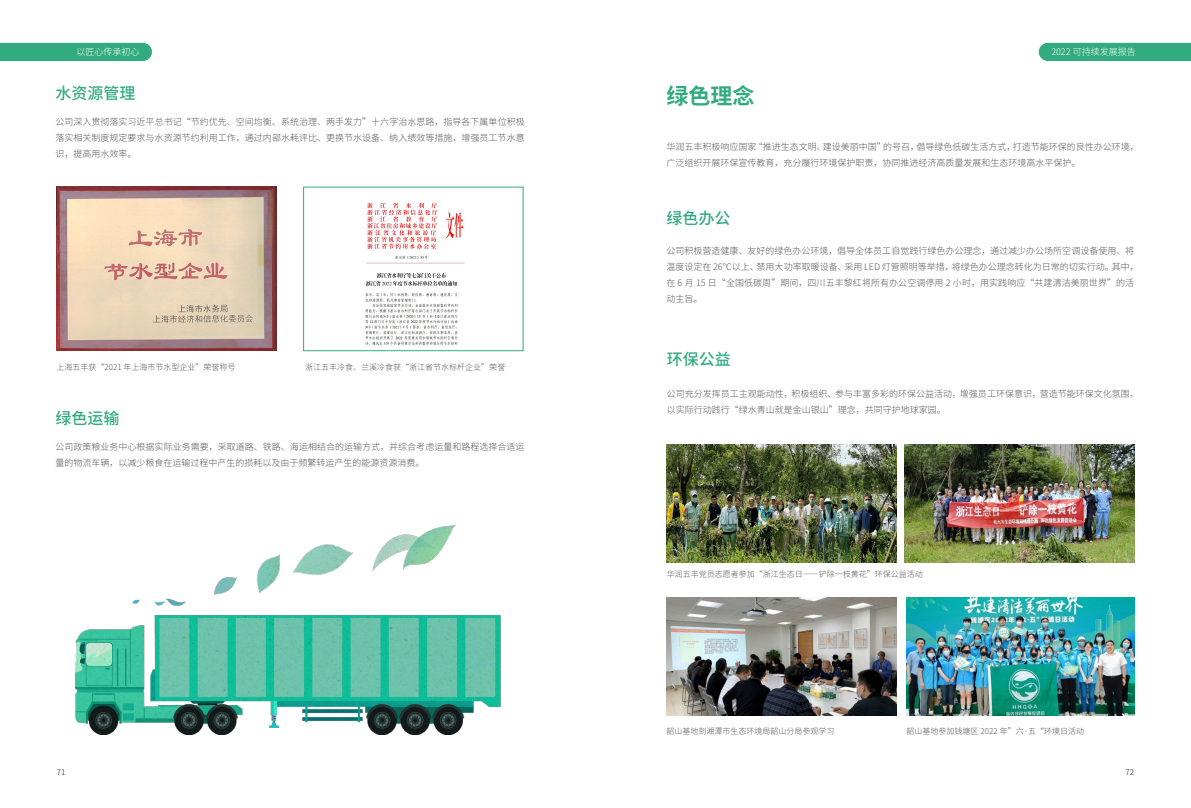
<style>
.page{position:relative;width:1191px;height:808px;background:#fff}
.page>*{position:absolute;margin:0;border:0;box-sizing:border-box;transform-origin:0 0}
.t1{font:700 22px "Source Han Sans CN";color:#32ab80}
.t2{font:500 16px "Source Han Sans CN";color:#32ab80}
.t3{font:300 9px/16px "Source Han Sans CN";color:#595757}
.t4{font:300 9px "Source Han Sans CN";color:#fff}
.t5{font:300 8px "Source Han Sans CN";color:#595757}
.t6{font:8px "Source Han Sans CN";color:#595757}
</style>
<div class="page">
<div style="left:1038px;top:43px;width:153px;height:18px;background:#32ab80"></div>
<div style="left:0;top:43px;width:152px;height:18px;background:#32ab80"></div>
<img style="left:666px;top:445px;width:230px;height:117px">
<img style="left:904px;top:445px;width:230px;height:117px">
<img style="left:666px;top:597px;width:230px;height:118px">
<img style="left:906px;top:597px;width:228px;height:118px">
<img style="left:57px;top:187px;width:219px;height:164px">
<img style="left:365px;top:202px;width:100px;height:144px">
<div style="left:303px;top:187px;width:220px;height:164px;border:1px solid #32ab80"></div>
<img style="left:75px;top:526px;width:426px;height:209px">
<div style="left:470px;top:509px;width:64px;height:61px;background:#fff;border-radius:50%"></div>
<p class="t4" style="left:77px;top:47px;width:64px">以匠心传承初心</p>
<p class="t4" style="left:1051px;top:47px;width:86px">2022 可持续发展报告</p>
<h2 class="t2" style="left:55px;top:84px;width:81px">水资源管理</h2>
<p class="t3" style="left:55px;top:114px;width:471px;text-align:justify">公司深入贯彻落实习近平总书记“节约优先、空间均衡、系统治理、两手发力”十六字治水思路，指导各下属单位积极落实相关制度规定要求与水资源节约利用工作，通过内部水耗评比、更换节水设备、纳入绩效等措施，增强员工节水意识，提高用水效率。</p>
<p class="t5" style="left:56px;top:362px;width:181px">上海五丰获“2021 年上海市节水型企业”荣誉称号</p>
<p class="t5" style="left:305px;top:362px;width:201px">浙江五丰冷食、兰溪冷食获“浙江省节水标杆企业”荣誉</p>
<h2 class="t2" style="left:55px;top:409px;width:65px">绿色运输</h2>
<p class="t3" style="left:55px;top:439px;width:471px">公司政策粮业务中心根据实际业务需要，采取道路、铁路、海运相结合的运输方式，并综合考虑运量和路程选择合适运量的物流车辆，以减少粮食在运输过程中产生的损耗以及由于频繁转运产生的能源资源消费。</p>
<h1 class="t1" style="left:666px;top:84px;width:89px">绿色理念</h1>
<p class="t3" style="left:666px;top:139px;width:474px">华润五丰积极响应国家“推进生态文明、建设美丽中国”的号召，倡导绿色低碳生活方式，打造节能环保的良性办公环境，广泛组织开展环保宣传教育，充分履行环境保护职责，协同推进经济高质量发展和生态环境高水平保护。</p>
<h2 class="t2" style="left:666px;top:209px;width:65px">绿色办公</h2>
<p class="t3" style="left:666px;top:243px;width:474px">公司积极营造健康、友好的绿色办公环境，倡导全体员工自觉践行绿色办公理念，通过减少办公场所空调设备使用、将温度设定在 26℃以上、禁用大功率取暖设备、采用 LED 灯管照明等举措，将绿色办公理念转化为日常的切实行动。其中，在 6 月 15 日“全国低碳周”期间，四川五丰黎红将所有办公空调停用 2 小时，用实践响应“共建清洁美丽世界”的活动主旨。</p>
<h2 class="t2" style="left:666px;top:350px;width:65px">环保公益</h2>
<p class="t3" style="left:666px;top:386px;width:473px">公司充分发挥员工主观能动性，积极组织、参与丰富多彩的环保公益活动，增强员工环保意识，营造节能环保文化氛围，以实际行动践行“绿水青山就是金山银山”理念，共同守护地球家园。</p>
<p class="t5" style="left:666px;top:569px;width:257px">华润五丰党员志愿者参加“浙江生态日——铲除一枝黄花”环保公益活动</p>
<p class="t5" style="left:666px;top:726px;width:169px">韶山基地到湘潭市生态环境局韶山分局参观学习</p>
<p class="t5" style="left:906px;top:726px;width:179px">韶山基地参加钱塘区 2022 年”六·五“环境日活动</p>
<p class="t6" style="left:57px;top:768px;width:10px">71</p>
<p class="t6" style="left:1125px;top:768px;width:10px">72</p>
</div>
